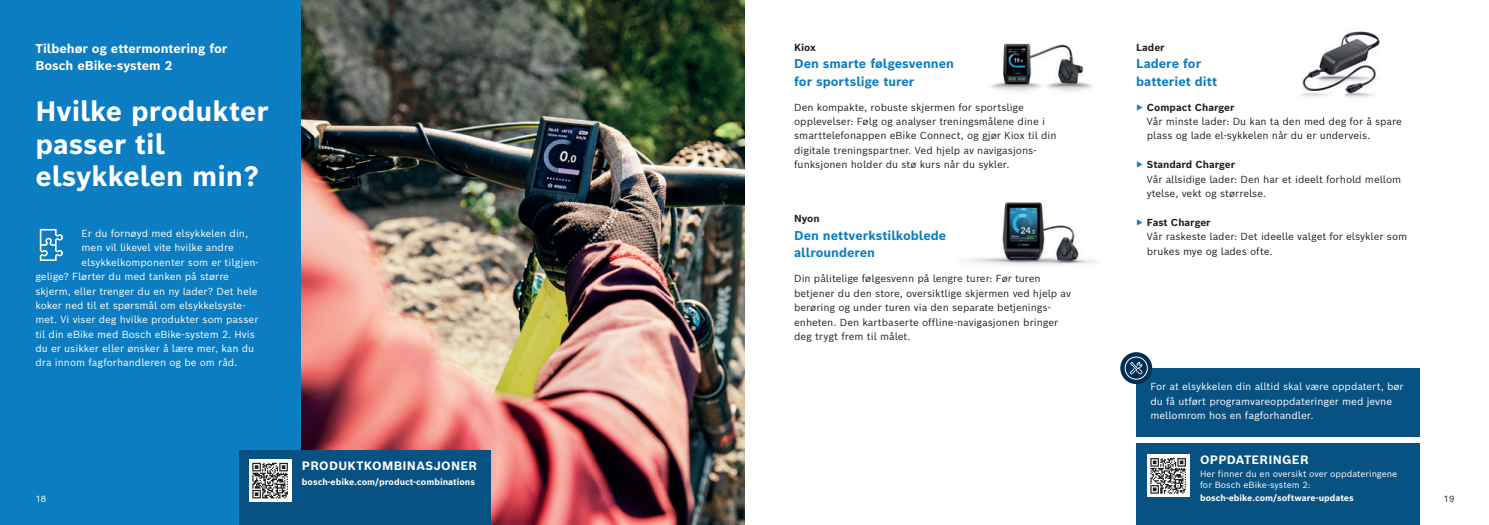
<style>
.page{position:relative;width:1489px;height:525px;background:#fff}
.page>*{position:absolute;margin:0;border:0;box-sizing:border-box;transform-origin:0 0}
.t1{font:700 27.5px/32.5px "Bosch Sans";color:#fff}
.t2{font:700 12.5px/17.5px "Bosch Sans";color:#0d7dc2}
.t3{font:700 12.5px/17.5px "Bosch Sans";color:#fff}
.t4{font:700 11.88px "Bosch Sans";letter-spacing:.025em;color:#fff}
.t5{font:10px/14.4px "Bosch Sans";color:#231f20}
.t6{font:10px/14.4px "Bosch Sans";color:#fff}
.t7{font:700 10px "Bosch Sans";color:#231f20}
.t8{font:700 8.75px "Bosch Sans";color:#fff}
.t9{font:8.75px/11.2px "Bosch Sans";color:#fff}
.t10{font:8.75px "Bosch Sans";color:#231f20}
.s1{font-weight:300;color:#0d7dc2}
.s2{font-weight:700}
</style>
<div class="page">
<div style="left:0;top:0;width:301px;height:524px;background:#0d7dc2"></div>
<img style="left:301px;top:0;width:443px;height:524px">
<img style="left:1301px;top:31px;width:79px;height:67px">
<img style="left:991px;top:43px;width:102px;height:49px">
<img style="left:963px;top:202px;width:134px;height:63px">
<div style="left:1136px;top:368px;width:283px;height:68px;background:#085283"></div>
<div style="left:1136px;top:443px;width:283px;height:81px;background:#085283"></div>
<div style="left:239px;top:450px;width:252px;height:74px;background:#085283"></div>
<svg style="left:1120px;top:352px;width:32px;height:32px"></svg>
<div style="left:1124px;top:356px;width:23px;height:23px;border:1px solid #fff;border-radius:50%"></div>
<svg style="left:1129px;top:362px;width:13px;height:12px"></svg>
<svg style="left:40px;top:229px;width:23px;height:32px"></svg>
<div style="left:1146px;top:454px;width:43px;height:43px;background:#fff"></div>
<svg style="left:1150px;top:458px;width:35px;height:35px"></svg>
<div style="left:249px;top:459px;width:42px;height:42px;background:#fff"></div>
<svg style="left:252px;top:462px;width:36px;height:36px"></svg>
<p class="t3" style="left:35px;top:39px;width:193px">Tilbehør og ettermontering for<br>Bosch eBike-system 2</p>
<h1 class="t1" style="left:35px;top:94px;width:234px">Hvilke produkter passer til elsykkelen min?</h1>
<p class="t6" style="left:81px;top:226px;width:168px">Er du fornøyd med elsykkelen din,</p>
<p class="t6" style="left:81px;top:240px;width:154px">men vil likevel vite hvilke andre</p>
<p class="t6" style="left:81px;top:254px;width:179px">elsykkelkomponenter som er tilgjen-</p>
<p class="t6" style="left:35px;top:269px;width:195px">gelige? Flørter du med tanken på større</p>
<p class="t6" style="left:35px;top:283px;width:224px">skjerm, eller trenger du en ny lader? Det hele</p>
<p class="t6" style="left:35px;top:297px;width:212px">koker ned til et spørsmål om elsykkelsyste-</p>
<p class="t6" style="left:35px;top:312px;width:224px">met. Vi viser deg hvilke produkter som passer</p>
<p class="t6" style="left:35px;top:326px;width:221px">til din eBike med Bosch eBike-system 2. Hvis</p>
<p class="t6" style="left:35px;top:341px;width:220px">du er usikker eller ønsker å lære mer, kan du</p>
<p class="t6" style="left:35px;top:355px;width:203px">dra innom fagforhandleren og be om råd.</p>
<p class="t7" style="left:794px;top:40px;width:24px">Kiox</p>
<p class="t2" style="left:794px;top:55px;width:161px">Den smarte følgesvennen for sportslige turer</p>
<p class="t5" style="left:794px;top:99px;width:264px">Den kompakte, robuste skjermen for sportslige opplevelser: Følg og analyser treningsmålene dine i smarttelefonappen eBike Connect, og gjør Kiox til din digitale treningspartner. Ved hjelp av navigasjons&shy;funksjonen holder du stø kurs når du sykler.</p>
<p class="t7" style="left:794px;top:212px;width:27px">Nyon</p>
<p class="t2" style="left:794px;top:226px;width:154px">Den nettverkstilkoblede allrounderen</p>
<p class="t5" style="left:794px;top:271px;width:278px">Din pålitelige følgesvenn på lengre turer: Før turen betjener du den store, oversiktlige skjermen ved hjelp av berøring og under turen via den separate betjenings&shy;enheten. Den kartbaserte offline-navigasjonen bringer deg trygt frem til målet.</p>
<p class="t7" style="left:1136px;top:40px;width:30px">Lader</p>
<p class="t2" style="left:1136px;top:55px;width:82px">Ladere for batteriet ditt</p>
<p class="t5" style="left:1146px;top:99px;width:256px;text-indent:-11px"><span class="s1">▶</span> <span class="s2">Compact Charger<br></span>Vår minste lader: Du kan ta den med deg for å spare plass og lade el-sykkelen når du er underveis.</p>
<p class="t5" style="left:1146px;top:157px;width:256px;text-indent:-11px"><span class="s1">▶</span> <span class="s2">Standard Charger<br></span>Vår allsidige lader: Den har et ideelt forhold mellom ytelse, vekt og størrelse.</p>
<p class="t5" style="left:1146px;top:214px;width:262px;text-indent:-11px"><span class="s1">▶</span> <span class="s2">Fast Charger<br></span>Vår raskeste lader: Det ideelle valget for elsykler som brukes mye og lades ofte.</p>
<p class="t6" style="left:1150px;top:379px;width:255px">For at elsykkelen din alltid skal være oppdatert, bør du få utført programvareoppdateringer med jevne mellomrom hos en fagforhandler.</p>
<p class="t4" style="left:1199px;top:451px;width:110px">OPPDATERINGER</p>
<p class="t9" style="left:1199px;top:467px;width:199px">Her finner du en oversikt over oppdateringene for Bosch eBike-system 2:</p>
<p class="t8" style="left:1199px;top:492px;width:155px">bosch-ebike.com/software-updates</p>
<p class="t4" style="left:302px;top:458px;width:177px">PRODUKTKOMBINASJONER</p>
<p class="t8" style="left:302px;top:476px;width:174px">bosch-ebike.com/product-combinations</p>
<p class="t9" style="left:35px;top:492px;width:12px">18</p>
<p class="t10" style="left:1443px;top:492px;width:12px">19</p>
</div>
